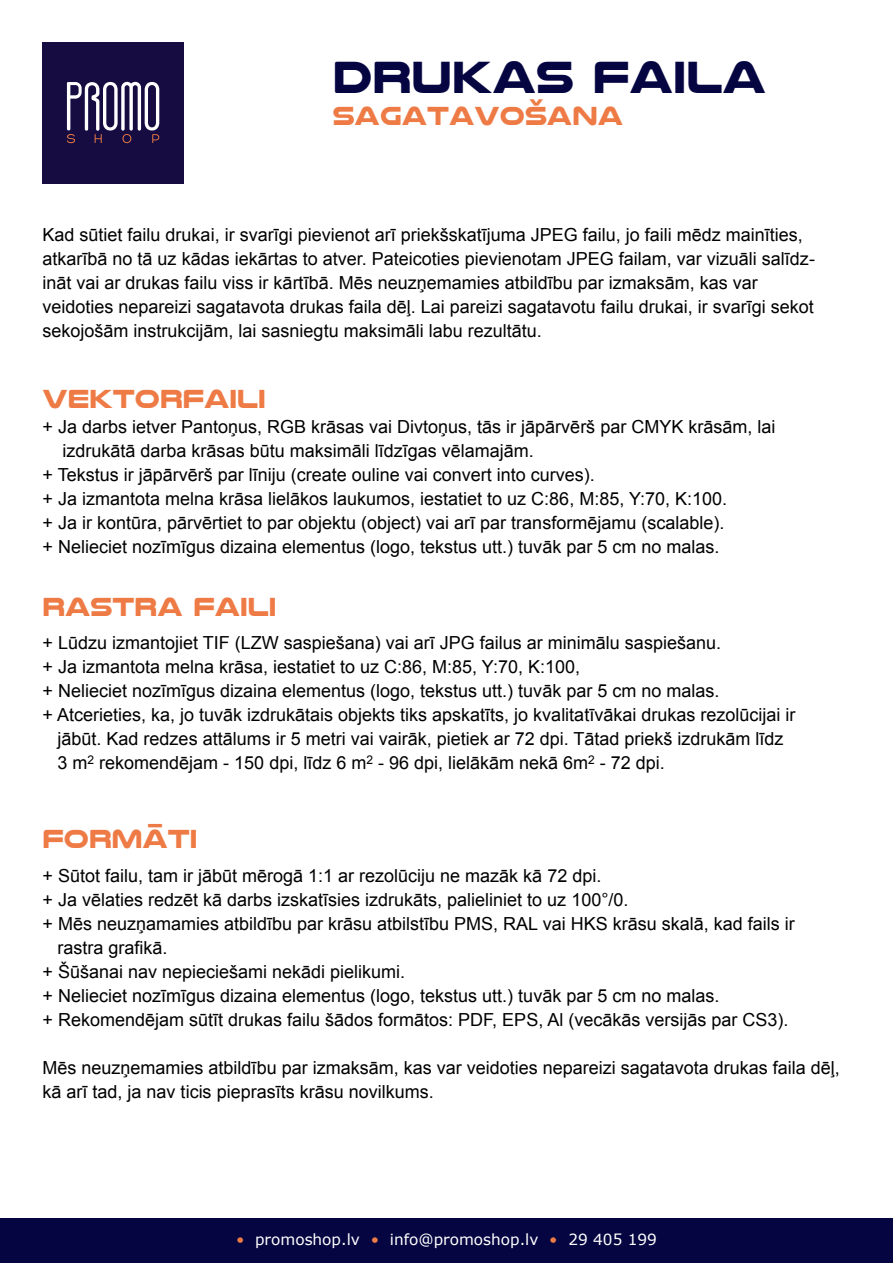
<style>
.page{position:relative;width:893px;height:1263px;background:#fff}
.page>*{position:absolute;margin:0;border:0;box-sizing:border-box;transform-origin:0 0}
.t1{font:700 46.5px "Nulshock Rg";color:#050542}
.t2{font:700 27px "Nulshock Rg";color:#ee7b45}
.t3{font:18px/24px "Arial";color:#000}
.t4{font:15.3px "Verdana";color:#fff}
.s1{color:#ec7b44}
</style>
<div class="page">
<div style="left:0;top:1218px;width:893px;height:45px;background:#050542"></div>
<div style="left:43px;top:42px;width:141px;height:141px;background:#160c42"></div>
<svg style="left:67px;top:82px;width:92px;height:61px"></svg>
<h1 class="t1" style="left:333px;top:49px;width:435px">DRUKAS FAILA</h1>
<h2 class="t2" style="left:333px;top:99px;width:292px">SAGATAVOŠANA</h2>
<p class="t3" style="left:43px;top:223px;width:774px">Kad sūtiet failu drukai, ir svarīgi pievienot arī priekšskatījuma JPEG failu, jo faili mēdz mainīties, atkarībā no tā uz kādas iekārtas to atver. Pateicoties pievienotam JPEG failam, var vizuāli salīdz&shy;ināt vai ar drukas failu viss ir kārtībā. Mēs neuzņemamies atbildību par izmaksām, kas var veidoties nepareizi sagatavota drukas faila dēļ. Lai pareizi sagatavotu failu drukai, ir svarīgi sekot sekojošām instrukcijām, lai sasniegtu maksimāli labu rezultātu.</p>
<h2 class="t2" style="left:43px;top:382px;width:225px">VEKTORFAILI</h2>
<p class="t3" style="left:43px;top:415px;width:734px">+ Ja darbs ietver Pantoņus, RGB krāsas vai Divtoņus, tās ir jāpārvērš par CMYK krāsām, lai</p>
<p class="t3" style="left:63px;top:438px;width:473px">izdrukātā darba krāsas būtu maksimāli līdzīgas vēlamajām.</p>
<p class="t3" style="left:43px;top:462px;width:554px">+ Tekstus ir jāpārvērš par līniju (create ouline vai convert into curves).</p>
<p class="t3" style="left:43px;top:486px;width:686px">+ Ja izmantota melna krāsa lielākos laukumos, iestatiet to uz C:86, M:85, Y:70, K:100.</p>
<p class="t3" style="left:43px;top:510px;width:683px">+ Ja ir kontūra, pārvērtiet to par objektu (object) vai arī par transformējamu (scalable).</p>
<p class="t3" style="left:43px;top:534px;width:678px">+ Nelieciet nozīmīgus dizaina elementus (logo, tekstus utt.) tuvāk par 5 cm no malas.</p>
<h2 class="t2" style="left:43px;top:590px;width:236px">RASTRA FAILI</h2>
<p class="t3" style="left:43px;top:630px;width:680px">+ Lūdzu izmantojiet TIF (LZW saspiešana) vai arī JPG failus ar minimālu saspiešanu.</p>
<p class="t3" style="left:43px;top:654px;width:539px">+ Ja izmantota melna krāsa, iestatiet to uz C:86, M:85, Y:70, K:100,</p>
<p class="t3" style="left:43px;top:678px;width:678px">+ Nelieciet nozīmīgus dizaina elementus (logo, tekstus utt.) tuvāk par 5 cm no malas.</p>
<p class="t3" style="left:43px;top:702px;width:754px">+ Atcerieties, ka, jo tuvāk izdrukātais objekts tiks apskatīts, jo kvalitatīvākai drukas rezolūcijai ir</p>
<p class="t3" style="left:58px;top:726px;width:727px">jābūt. Kad redzes attālums ir 5 metri vai vairāk, pietiek ar 72 dpi. Tātad priekš izdrukām līdz</p>
<p class="t3" style="left:58px;top:751px;width:609px">3 m<sup>2</sup> rekomendējam - 150 dpi, līdz 6 m<sup>2</sup> - 96 dpi, lielākām nekā 6m<sup>2</sup> - 72 dpi.</p>
<h2 class="t2" style="left:43px;top:823px;width:157px">FORMĀTI</h2>
<p class="t3" style="left:43px;top:864px;width:560px">+ Sūtot failu, tam ir jābūt mērogā 1:1 ar rezolūciju ne mazāk kā 72 dpi.</p>
<p class="t3" style="left:43px;top:888px;width:587px">+ Ja vēlaties redzēt kā darbs izskatīsies izdrukāts, palieliniet to uz 100°/0.</p>
<p class="t3" style="left:43px;top:912px;width:754px">+ Mēs neuzņamamies atbildību par krāsu atbilstību PMS, RAL vai HKS krāsu skalā, kad fails ir</p>
<p class="t3" style="left:58px;top:936px;width:112px">rastra grafikā.</p>
<p class="t3" style="left:43px;top:960px;width:364px">+ Šūšanai nav nepieciešami nekādi pielikumi.</p>
<p class="t3" style="left:43px;top:984px;width:678px">+ Nelieciet nozīmīgus dizaina elementus (logo, tekstus utt.) tuvāk par 5 cm no malas.</p>
<p class="t3" style="left:43px;top:1008px;width:747px">+ Rekomendējam sūtīt drukas failu šādos formātos: PDF, EPS, Al (vecākās versijās par CS3).</p>
<p class="t3" style="left:43px;top:1056px;width:799px">Mēs neuzņemamies atbildību par izmaksām, kas var veidoties nepareizi sagatavota drukas faila dēļ, kā arī tad, ja nav ticis pieprasīts krāsu novilkums.</p>
<p class="t4" style="left:236px;top:1229px;width:422px"><span class="s1">•</span> promoshop.lv <span class="s1">•</span> info@promoshop.lv <span class="s1">•</span> 29 405 199</p>
</div>
